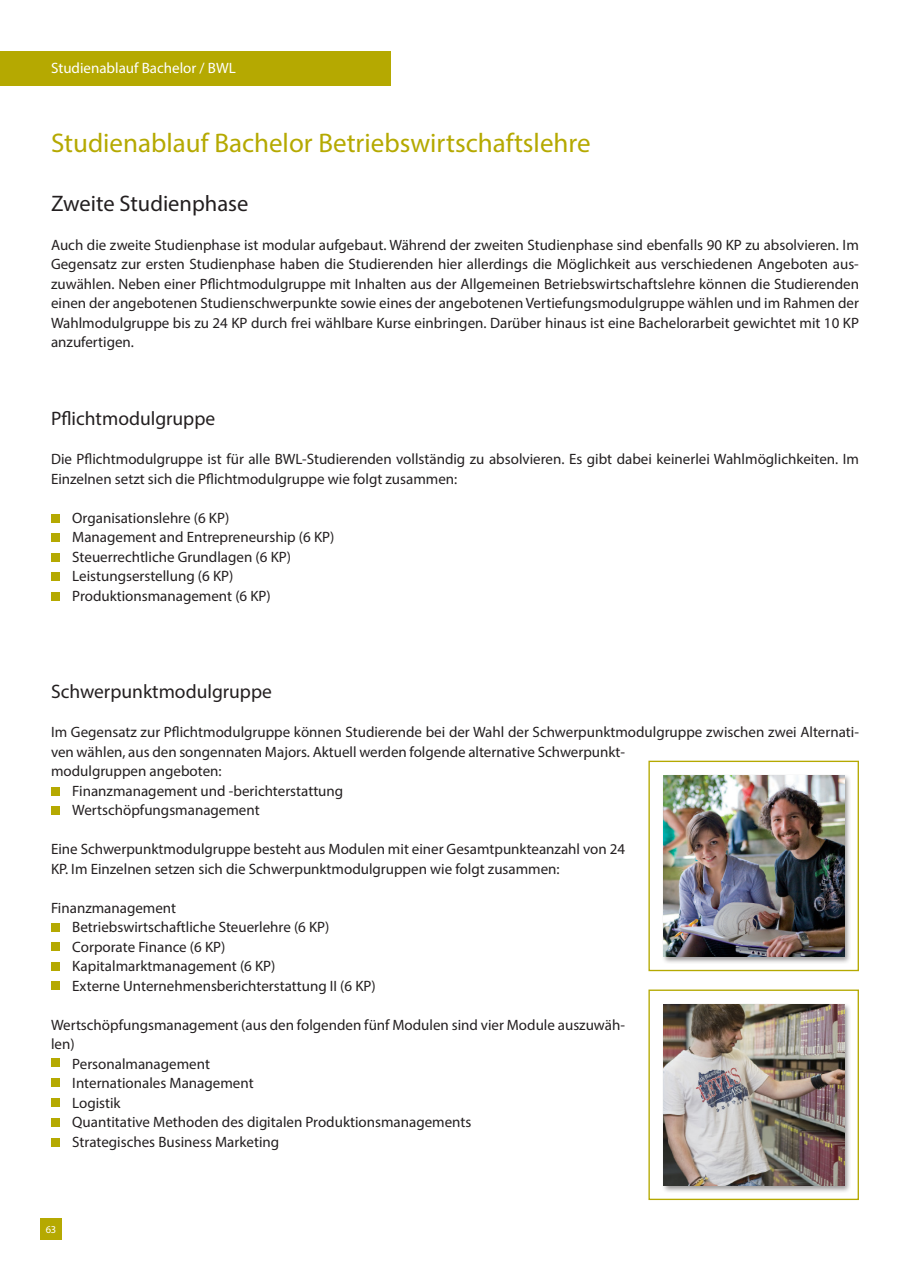
<style>
.page{position:relative;width:910px;height:1280px;background:#fff}
.page>*{position:absolute;margin:0;border:0;box-sizing:border-box;transform-origin:0 0}
.t1{font:27px "Myriad Pro";color:#b5a901}
.t2{font:22.5px "Myriad Pro";color:#231f20}
.t3{font:19.5px "Myriad Pro";color:#231f20}
.t4{font:15px/19.5px "Myriad Pro";color:#231f20}
.t5{font:15px "Myriad Pro";color:#fff}
.t6{font:10.5px "Myriad Pro";color:#fff}
</style>
<div class="page">
<div style="left:0;top:51px;width:9px;height:34px;background:#b5a901"></div>
<div style="left:40px;top:1218px;width:22px;height:21px;background:#b5a901"></div>
<div style="left:9px;top:51px;width:382px;height:34px;background:#b5a901"></div>
<div style="left:648px;top:761px;width:211px;height:210px;border:1px solid #b5a901"></div>
<div style="left:662px;top:1003px;width:190px;height:190px;background:#231f20;opacity:.45"></div>
<img style="left:663px;top:1004px;width:181px;height:181px">
<div style="left:648px;top:989px;width:211px;height:211px;border:1px solid #b5a901"></div>
<div style="left:662px;top:774px;width:190px;height:190px;background:#231f20;opacity:.45"></div>
<img style="left:663px;top:776px;width:181px;height:180px">
<div style="left:51px;top:514px;width:9px;height:9px;background:#b5a901"></div>
<div style="left:51px;top:554px;width:9px;height:8px;background:#b5a901"></div>
<div style="left:51px;top:534px;width:9px;height:8px;background:#b5a901"></div>
<div style="left:51px;top:592px;width:9px;height:9px;background:#b5a901"></div>
<div style="left:51px;top:572px;width:9px;height:9px;background:#b5a901"></div>
<div style="left:51px;top:787px;width:9px;height:9px;background:#b5a901"></div>
<div style="left:51px;top:806px;width:9px;height:9px;background:#b5a901"></div>
<div style="left:51px;top:962px;width:9px;height:8px;background:#b5a901"></div>
<div style="left:51px;top:942px;width:9px;height:9px;background:#b5a901"></div>
<div style="left:51px;top:981px;width:9px;height:8px;background:#b5a901"></div>
<div style="left:51px;top:923px;width:9px;height:8px;background:#b5a901"></div>
<div style="left:51px;top:1059px;width:9px;height:8px;background:#b5a901"></div>
<div style="left:51px;top:1079px;width:9px;height:8px;background:#b5a901"></div>
<div style="left:51px;top:1099px;width:9px;height:8px;background:#b5a901"></div>
<div style="left:51px;top:1119px;width:9px;height:8px;background:#b5a901"></div>
<div style="left:51px;top:1139px;width:9px;height:8px;background:#b5a901"></div>
<p class="t5" style="left:51px;top:59px;width:186px">Studienablauf Bachelor / BWL</p>
<h1 class="t1" style="left:51px;top:126px;width:541px">Studienablauf Bachelor Betriebswirtschaftslehre</h1>
<h2 class="t2" style="left:51px;top:189px;width:199px">Zweite Studienphase</h2>
<p class="t4" style="left:51px;top:235px;width:809px;text-align:justify">Auch die zweite Studienphase ist modular aufgebaut. Während der zweiten Studienphase sind ebenfalls 90 KP zu absolvieren. Im Gegensatz zur ersten Studienphase haben die Studierenden hier allerdings die Möglichkeit aus verschiedenen Angeboten aus&shy;zuwählen. Neben einer Pflichtmodulgruppe mit Inhalten aus der Allgemeinen Betriebswirtschaftslehre können die Studierenden einen der angebotenen Studienschwerpunkte sowie eines der angebotenen Vertiefungsmodulgruppe wählen und im Rahmen der Wahlmodulgruppe bis zu 24 KP durch frei wählbare Kurse einbringen. Darüber hinaus ist eine Bachelorarbeit gewichtet mit 10 KP anzufertigen.</p>
<h3 class="t3" style="left:51px;top:407px;width:166px">Pflichtmodulgruppe</h3>
<p class="t4" style="left:51px;top:449px;width:809px">Die Pflichtmodulgruppe ist für alle BWL-Studierenden vollständig zu absolvieren. Es gibt dabei keinerlei Wahlmöglichkeiten. Im<br>Einzelnen setzt sich die Pflichtmodulgruppe wie folgt zusammen:</p>
<p class="t4" style="left:72px;top:508px;width:264px">Organisationslehre (6 KP)<br>Management and Entrepreneurship (6 KP)<br>Steuerrechtliche Grundlagen (6 KP)<br>Leistungserstellung (6 KP)<br>Produktionsmanagement (6 KP)</p>
<h3 class="t3" style="left:51px;top:680px;width:222px">Schwerpunktmodulgruppe</h3>
<p class="t4" style="left:51px;top:722px;width:809px">Im Gegensatz zur Pflichtmodulgruppe können Studierende bei der Wahl der Schwerpunktmodulgruppe zwischen zwei Alternati-</p>
<p class="t4" style="left:51px;top:742px;width:576px">ven wählen, aus den songennaten Majors. Aktuell werden folgende alternative Schwerpunkt-</p>
<p class="t4" style="left:51px;top:761px;width:172px">modulgruppen angeboten:</p>
<p class="t4" style="left:72px;top:781px;width:272px">Finanzmanagement und -berichterstattung</p>
<p class="t4" style="left:72px;top:800px;width:189px">Wertschöpfungsmanagement</p>
<p class="t4" style="left:51px;top:839px;width:576px">Eine Schwerpunktmodulgruppe besteht aus Modulen mit einer Gesamtpunkteanzahl von 24<br>KP. Im Einzelnen setzen sich die Schwerpunktmodulgruppen wie folgt zusammen:</p>
<p class="t4" style="left:72px;top:898px;width:305px;text-indent:-21px">Finanzmanagement<br>Betriebswirtschaftliche Steuerlehre (6 KP)<br>Corporate Finance (6 KP)<br>Kapitalmarktmanagement (6 KP)<br>Externe Unternehmensberichterstattung II (6 KP)</p>
<p class="t4" style="left:51px;top:1015px;width:576px">Wertschöpfungsmanagement (aus den folgenden fünf Modulen sind vier Module auszuwäh-</p>
<p class="t4" style="left:51px;top:1034px;width:25px">len)</p>
<p class="t4" style="left:72px;top:1054px;width:139px">Personalmanagement</p>
<p class="t4" style="left:72px;top:1073px;width:183px">Internationales Management</p>
<p class="t4" style="left:72px;top:1093px;width:50px">Logistik</p>
<p class="t4" style="left:72px;top:1112px;width:401px">Quantitative Methoden des digitalen Produktionsmanagements</p>
<p class="t4" style="left:72px;top:1132px;width:208px">Strategisches Business Marketing</p>
<p class="t6" style="left:46px;top:1222px;width:12px">63</p>
</div>
